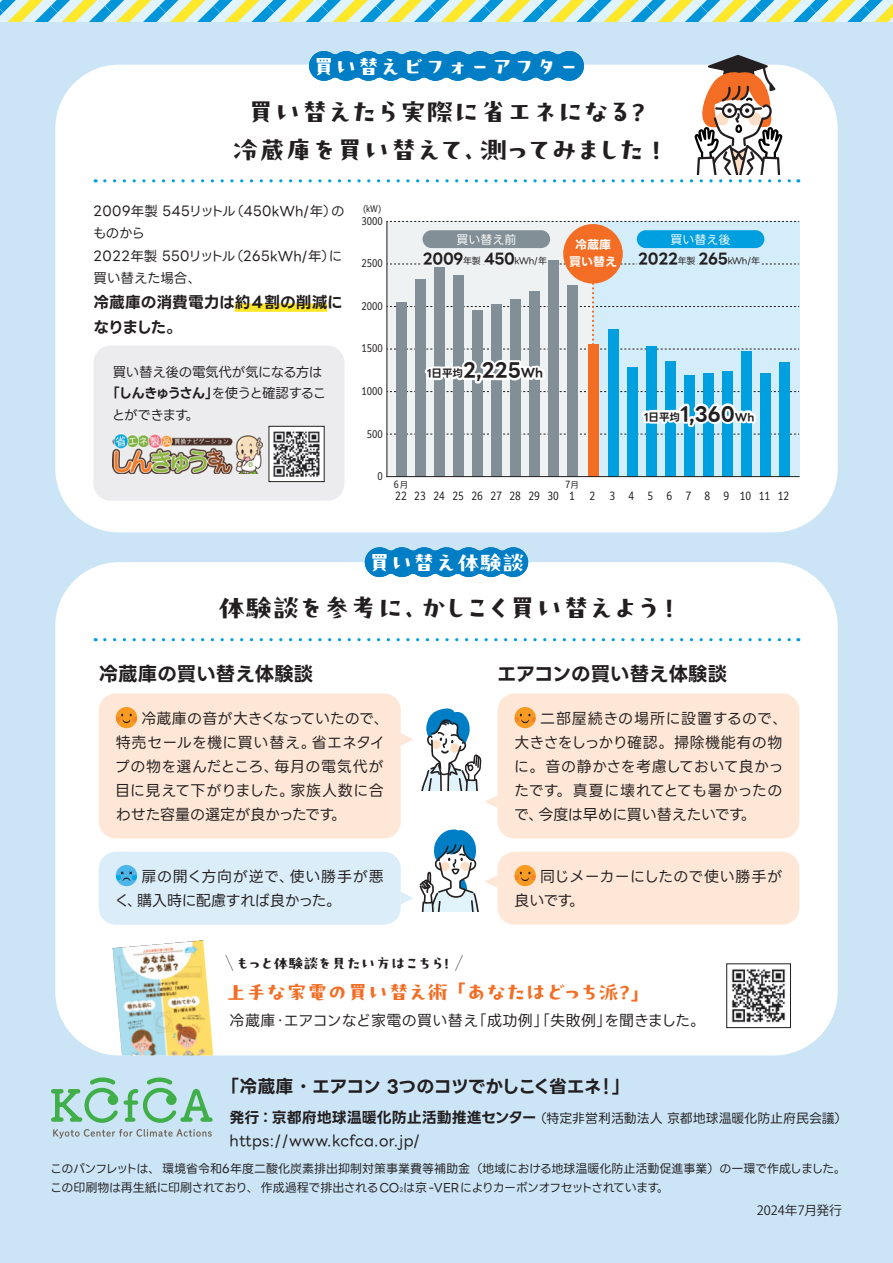
<style>
.page{position:relative;width:893px;height:1263px;background:#cbe5f7}
.page>*{position:absolute;margin:0;border:0;box-sizing:border-box;transform-origin:0 0}
.t1{font:27px/38.2px "P Puhu Sour Min 2 B";letter-spacing:-.065em;color:#231f20;text-align:center}
.t2{font:22.35px "P Puhu Sour Min 2 B";color:#fff}
.t3{font:21px "P Puhu Sour Min 2 B";letter-spacing:-.05em;color:#f36e24}
.t4{font:700 19.5px "LINE Seed JP OTF";color:#231f20}
.t5{font:700 18px "LINE Seed JP OTF";letter-spacing:-.05em;color:#231f20}
.t6{font:700 15.75px/25.5px "LINE Seed JP OTF";color:#231f20}
.t7{font:15px/24px "LINE Seed JP OTF";letter-spacing:.005em;color:#231f20}
.t8{font:15px "LINE Seed JP OTF";letter-spacing:.025em;color:#231f20}
.t9{font:700 15px "LINE Seed JP OTF";letter-spacing:-.025em;color:#231f20}
.t10{font:15px "P Puhu Sour Min 2 B";letter-spacing:-.055em;color:#231f20}
.t11{font:13.5px/22.5px "LINE Seed JP OTF";color:#231f20}
.t12{font:13.5px "LINE Seed JP OTF";letter-spacing:-.02em;color:#231f20}
.t13{font:700 13.5px "LINE Seed JP OTF";letter-spacing:-.115em;color:#231f20}
.t14{font:12.9px "LINE Seed JP OTF";color:#231f20}
.t15{font:12.75px "Koz Go Pr 6 N";color:#231f20}
.t16{font:12px/19.5px "LINE Seed JP OTF";color:#231f20}
.t17{font:12px "LINE Seed JP OTF";color:#fff}
.t18{font:700 12px/16.5px "LINE Seed JP OTF";color:#fff;text-align:center}
.t19{font:11.25px "Clarimo UDPE Cond";color:#231f20}
.t20{font:11.25px "Clarimo UDPE Cond";letter-spacing:.335em;color:#231f20}
.t21{font:10.5px "Clarimo UDPE Cond";color:#231f20}
.t22{font:700 10.5px "LINE Seed JP OTF";color:#231f20}
.t23{font:9.75px "Clarimo UDPE Cond";color:#231f20}
.t24{font:9px "Clarimo UDPE Cond";color:#231f20}
.s1{font-weight:400}
.s2{font-weight:400;font-size:9px}
.s3{font-size:10.5px}
.s4{font-size:12px}
.s5{font-size:19.5px}
.s6{font-family:"LINE Seed JP OTF";font-size:8.4px}
.s7{font-weight:700;font-size:15px}
.s8{font-size:6px}
</style>
<div class="page">
<svg style="left:0;top:0;width:893px;height:21px;background:#b1d9bf"></svg>
<div style="left:55px;top:65px;width:783px;height:467px;background:#fff;border-radius:64px"></div>
<div style="left:55px;top:562px;width:783px;height:493px;background:#fff;border-radius:64px"></div>
<div style="left:235px;top:303px;width:92px;height:9px;background:#ffe82a"></div>
<div style="left:396px;top:302px;width:11px;height:175px;background:#828f96"></div>
<div style="left:415px;top:279px;width:11px;height:198px;background:#828f96"></div>
<div style="left:434px;top:267px;width:11px;height:210px;background:#828f96"></div>
<div style="left:453px;top:275px;width:11px;height:202px;background:#828f96"></div>
<div style="left:472px;top:310px;width:11px;height:167px;background:#828f96"></div>
<div style="left:491px;top:304px;width:11px;height:173px;background:#828f96"></div>
<div style="left:510px;top:299px;width:11px;height:178px;background:#828f96"></div>
<div style="left:529px;top:291px;width:11px;height:186px;background:#828f96"></div>
<div style="left:548px;top:261px;width:11px;height:216px;background:#828f96"></div>
<div style="left:568px;top:285px;width:10px;height:192px;background:#828f96"></div>
<div style="left:588px;top:344px;width:10px;height:133px;background:#f36e24"></div>
<div style="left:608px;top:329px;width:10px;height:148px;background:#009fdf"></div>
<div style="left:627px;top:367px;width:10px;height:110px;background:#009fdf"></div>
<div style="left:646px;top:346px;width:10px;height:131px;background:#009fdf"></div>
<div style="left:665px;top:361px;width:10px;height:116px;background:#009fdf"></div>
<div style="left:684px;top:375px;width:10px;height:102px;background:#009fdf"></div>
<div style="left:703px;top:373px;width:10px;height:104px;background:#009fdf"></div>
<div style="left:722px;top:371px;width:10px;height:106px;background:#009fdf"></div>
<div style="left:741px;top:351px;width:10px;height:126px;background:#009fdf"></div>
<div style="left:760px;top:373px;width:10px;height:104px;background:#009fdf"></div>
<div style="left:779px;top:362px;width:10px;height:115px;background:#009fdf"></div>
<hr style="left:387px;top:221px;width:1px;height:256px;background:#231f20">
<hr style="left:387px;top:476px;width:412px;height:1px;background:#231f20">
<svg style="left:387px;top:221px;width:412px;height:250px"></svg>
<svg style="left:365px;top:547px;width:163px;height:30px;background:#188aca"></svg>
<svg style="left:105px;top:638px;width:694px;height:3px"></svg>
<div style="left:497px;top:693px;width:302px;height:145px;background:#fee7d6;border-radius:17px"></div>
<div style="left:497px;top:852px;width:302px;height:73px;background:#fee7d6;border-radius:17px"></div>
<div style="left:99px;top:693px;width:302px;height:145px;background:#fee7d6;border-radius:17px"></div>
<div style="left:99px;top:852px;width:302px;height:73px;background:#daedf9;border-radius:17px"></div>
<div style="left:116px;top:865px;width:21px;height:21px;background:#4cb6e8;border-radius:50%"></div>
<svg style="left:116px;top:871px;width:21px;height:10px"></svg>
<div style="left:94px;top:345px;width:250px;height:156px;background:#ececee;border-radius:17px"></div>
<img style="left:270px;top:428px;width:53px;height:52px">
<div style="left:268px;top:426px;width:57px;height:56px;border:1px solid #231f20"></div>
<img style="left:113px;top:434px;width:150px;height:40px">
<svg style="left:225px;top:955px;width:8px;height:16px"></svg>
<svg style="left:455px;top:955px;width:8px;height:16px"></svg>
<img style="left:731px;top:969px;width:55px;height:54px">
<div style="left:726px;top:963px;width:65px;height:65px;border:1px solid #231f20"></div>
<svg style="left:53px;top:1129px;width:159px;height:9px"></svg>
<svg style="left:51px;top:1077px;width:67px;height:46px"></svg>
<svg style="left:124px;top:1077px;width:89px;height:46px"></svg>
<div style="left:108px;top:1094px;width:10px;height:11px;background:#40ae49;border-radius:50%"></div>
<div style="left:166px;top:1094px;width:11px;height:11px;background:#40ae49;border-radius:50%"></div>
<img style="left:113px;top:940px;width:100px;height:115px">
<svg style="left:105px;top:51px;width:694px;height:131px"></svg>
<div style="left:116px;top:707px;width:21px;height:21px;background:#f89b23;border-radius:50%"></div>
<svg style="left:116px;top:714px;width:21px;height:9px"></svg>
<svg style="left:514px;top:707px;width:22px;height:21px"></svg>
<svg style="left:514px;top:714px;width:22px;height:9px"></svg>
<svg style="left:514px;top:865px;width:22px;height:21px"></svg>
<svg style="left:514px;top:872px;width:22px;height:9px"></svg>
<svg style="left:401px;top:892px;width:12px;height:12px"></svg>
<svg style="left:401px;top:708px;width:96px;height:100px"></svg>
<svg style="left:419px;top:829px;width:78px;height:83px"></svg>
<h2 class="t2" style="left:313px;top:54px;width:269px">買い替えビフォーアフター</h2>
<h1 class="t1" style="left:232px;top:92px;width:431px">買い替えたら実際に省エネになる？冷蔵庫を買い替えて、測ってみました !</h1>
<p class="t11" style="left:93px;top:200px;width:253px">2009年製 545リットル（450kWh/年）のものから<br>2022年製 550リットル（265kWh/年）に買い替えた場合、</p>
<p class="t6" style="left:94px;top:289px;width:251px">冷蔵庫の消費電力は約４割の削減になりました。</p>
<p class="t12" style="left:113px;top:362px;width:211px">買い替え後の電気代が気になる方は</p>
<p class="t13" style="left:107px;top:386px;width:221px">「しんきゅうさん」<span class="s1">を使うと確認するこ</span></p>
<p class="t12" style="left:112px;top:405px;width:89px">とができます。</p>
<p class="t24" style="left:363px;top:202px;width:20px">(kW)</p>
<p class="t21" style="left:361px;top:213px;width:23px">3000</p>
<p class="t21" style="left:361px;top:255px;width:23px">2500</p>
<p class="t21" style="left:361px;top:298px;width:23px">2000</p>
<p class="t17" style="left:456px;top:231px;width:62px">買い替え前</p>
<p class="t9" style="left:423px;top:250px;width:126px">2009<span class="s2">年製</span> 450<span class="s2">kWh/年</span></p>
<p class="t18" style="left:569px;top:237px;width:50px">冷蔵庫買い替え</p>
<p class="t17" style="left:671px;top:231px;width:62px">買い替え後</p>
<p class="t9" style="left:638px;top:250px;width:123px">2022<span class="s2">年製</span> 265<span class="s2">kWh/年</span></p>
<p class="t21" style="left:361px;top:340px;width:23px">1500</p>
<p class="t21" style="left:361px;top:383px;width:23px">1000</p>
<p class="t21" style="left:367px;top:425px;width:18px">500</p>
<h3 class="t4" style="left:427px;top:359px;width:118px"><span class="s3">1日平均</span>2,225<span class="s4">Wh</span></h3>
<p class="t22" style="left:644px;top:411px;width:112px">1日平均<span class="s5">1,360</span>Wh</p>
<p class="t21" style="left:377px;top:468px;width:7px">0</p>
<p class="t23" style="left:394px;top:477px;width:16px">6<span class="s6">月</span></p>
<p class="t19" style="left:395px;top:487px;width:13px">22</p>
<p class="t23" style="left:565px;top:477px;width:15px">7<span class="s6">月</span></p>
<p class="t19" style="left:414px;top:487px;width:162px">23 24 25 26 27 28 29 30 1</p>
<p class="t19" style="left:589px;top:487px;width:7px">2</p>
<p class="t20" style="left:609px;top:487px;width:181px">3 4 5 6 7 8 9101112</p>
<h2 class="t2" style="left:368px;top:550px;width:157px">買い替え体験談</h2>
<h1 class="t1" style="left:219px;top:588px;width:457px">体験談を参考に、かしこく買い替えよう!</h1>
<h3 class="t4" style="left:99px;top:663px;width:216px">冷蔵庫の買い替え体験談</h3>
<p class="t7" style="left:115px;top:707px;width:275px;text-indent:26px">冷蔵庫の音が大きくなっていたので、特売セールを機に買い替え。省エネタイプの物を選んだところ、毎月の電気代が目に見えて下がりました。家族人数に合わせた容量の選定が良かったです。</p>
<p class="t7" style="left:115px;top:865px;width:271px;text-indent:27px">扉の開く方向が逆で、使い勝手が悪く、購入時に配慮すれば良かった。</p>
<p class="t10" style="left:235px;top:955px;width:220px">もっと体験談を見たい方はこちら！</p>
<h3 class="t4" style="left:497px;top:663px;width:232px">エアコンの買い替え体験談</h3>
<p class="t7" style="left:514px;top:707px;width:274px;text-indent:26px">二部屋続きの場所に設置するので、大きさをしっかり確認。掃除機能有の物に。音の静かさを考慮しておいて良かったです。真夏に壊れてとても暑かったので、今度は早めに買い替えたいです。</p>
<p class="t7" style="left:514px;top:865px;width:269px;text-indent:26px">同じメーカーにしたので使い勝手が良いです。</p>
<h3 class="t3" style="left:225px;top:980px;width:427px">上手な家電の買い替え術「あなたはどっち派？」</h3>
<p class="t8" style="left:230px;top:1009px;width:477px">冷蔵庫・エアコンなど家電の買い替え「成功例」「失敗例」を聞きました。</p>
<p class="t5" style="left:222px;top:1076px;width:409px">「冷蔵庫・エアコン 3つのコツでかしこく省エネ！」</p>
<p class="t14" style="left:230px;top:1109px;width:619px"><span class="s7">発行：京都府地球温暖化防止活動推進センター</span>（特定非営利活動法人 京都地球温暖化防止府民会議）</p>
<p class="t8" style="left:230px;top:1129px;width:192px">https://www.kcfca.or.jp/</p>
<p class="t16" style="left:50px;top:1159px;width:797px">このパンフレットは、環境省令和6年度二酸化炭素排出抑制対策事業費等補助金（地域における地球温暖化防止活動促進事業）の一環で作成しました。この印刷物は再生紙に印刷されており、作成過程で排出されるCO<span class="s8">2</span>は京 -VERによりカーボンオフセットされています。</p>
<p class="t15" style="left:757px;top:1203px;width:87px">2024年7月発行</p>
</div>
